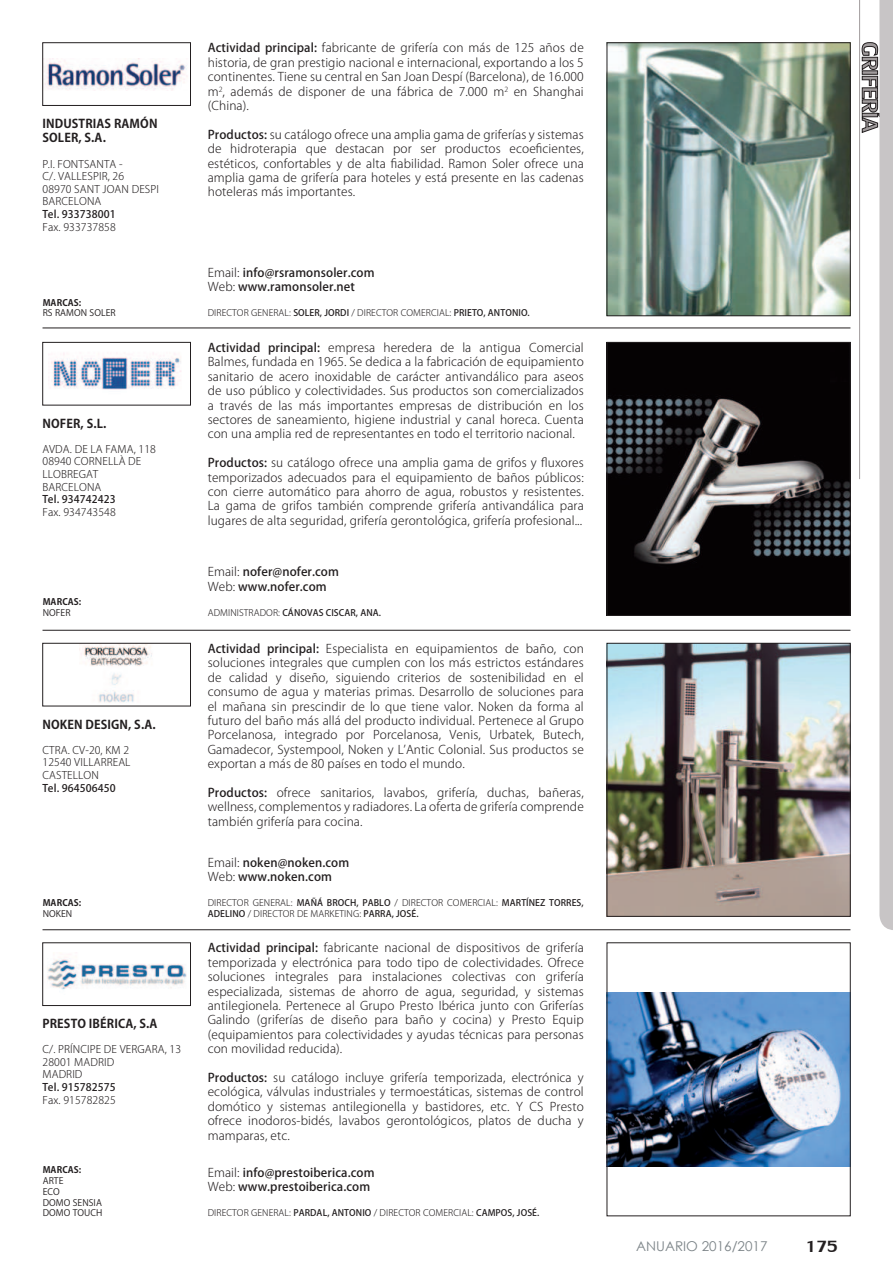
<style>
.page{position:relative;width:893px;height:1263px;background:#fff}
.page>*{position:absolute;margin:0;border:0;box-sizing:border-box;transform-origin:0 0}
.t1{font:24px "Lily UPC";color:#231f20}
.t2{font:13.5px "Century Gothic";color:#7b8387}
.t3{font:300 12px/14.4px "Koz Go Pro";letter-spacing:.01em;color:#231f20;text-align:justify}
.t4{font:500 12px/14.4px "Koz Go Pro";letter-spacing:.01em;color:#231f20}
.t5{font:700 12px/14.4px "Koz Go Pro";letter-spacing:.01em;color:#231f20}
.t6{font:300 10.5px/12.6px "Koz Go Pro";letter-spacing:.01em;color:#231f20}
.t7{font:500 10.5px "Koz Go Pro";letter-spacing:.01em;color:#231f20}
.t8{font:300 9px/10.5px "Koz Go Pro";letter-spacing:.01em;color:#231f20}
.t9{font:9px/10.8px "Koz Go Pro";letter-spacing:.01em;color:#231f20}
.t10{font:500 9px "Koz Go Pro";letter-spacing:.01em;color:#231f20}
.t11{font:700 9px "Koz Go Pro";letter-spacing:.01em;color:#231f20}
.s1{font-weight:500}
.s2{font-weight:300}
</style>
<div class="page">
<svg style="left:862px;top:0;width:31px;height:930px"></svg>
<hr style="left:859px;top:0;width:1px;height:479px;background:#a09b9c">
<hr style="left:43px;top:328px;width:807px;height:1px;background:#231f20">
<hr style="left:43px;top:630px;width:807px;height:1px;background:#231f20">
<hr style="left:43px;top:929px;width:807px;height:1px;background:#231f20">
<img style="left:609px;top:45px;width:239px;height:269px">
<div style="left:607px;top:43px;width:243px;height:273px;border:1px solid #231f20"></div>
<img style="left:45px;top:58px;width:142px;height:32px">
<div style="left:43px;top:43px;width:148px;height:63px;border:1px solid #231f20"></div>
<img style="left:609px;top:344px;width:239px;height:270px">
<div style="left:607px;top:342px;width:243px;height:274px;border:1px solid #231f20"></div>
<img style="left:51px;top:353px;width:130px;height:37px">
<div style="left:43px;top:342px;width:148px;height:63px;border:1px solid #231f20"></div>
<img style="left:609px;top:645px;width:239px;height:269px">
<div style="left:607px;top:643px;width:243px;height:273px;border:1px solid #231f20"></div>
<img style="left:81px;top:645px;width:71px;height:58px">
<div style="left:43px;top:643px;width:148px;height:63px;border:1px solid #231f20"></div>
<img style="left:609px;top:992px;width:239px;height:174px">
<img style="left:47px;top:959px;width:140px;height:31px">
<div style="left:43px;top:942px;width:148px;height:64px;border:1px solid #231f20"></div>
<p class="t5" style="left:43px;top:117px;width:117px">INDUSTRIAS RAMÓN<br>SOLER, S.A.</p>
<p class="t6" style="left:43px;top:157px;width:118px">P.I. FONTSANTA -<br>C/. VALLESPIR, 26<br>08970 SANT JOAN DESPI<br>BARCELONA</p>
<p class="t7" style="left:43px;top:207px;width:75px">Tel. 933738001</p>
<p class="t6" style="left:43px;top:220px;width:75px">Fax. 933737858</p>
<p class="t11" style="left:43px;top:296px;width:40px">MARCAS:</p>
<p class="t9" style="left:43px;top:308px;width:74px">RS RAMON SOLER</p>
<p class="t5" style="left:43px;top:417px;width:65px">NOFER, S.L.</p>
<p class="t6" style="left:43px;top:443px;width:115px">AVDA. DE LA FAMA, 118<br>08940 CORNELLÀ DE<br>LLOBREGAT<br>BARCELONA</p>
<p class="t7" style="left:43px;top:493px;width:75px">Tel. 934742423</p>
<p class="t6" style="left:43px;top:506px;width:75px">Fax. 934743548</p>
<p class="t11" style="left:43px;top:596px;width:40px">MARCAS:</p>
<p class="t9" style="left:43px;top:607px;width:29px">NOFER</p>
<p class="t5" style="left:43px;top:718px;width:115px">NOKEN DESIGN, S.A.</p>
<p class="t6" style="left:43px;top:744px;width:90px">CTRA. CV-20, KM 2<br>12540 VILLARREAL<br>CASTELLON</p>
<p class="t7" style="left:43px;top:781px;width:75px">Tel. 964506450</p>
<p class="t11" style="left:43px;top:897px;width:40px">MARCAS:</p>
<p class="t9" style="left:43px;top:908px;width:31px">NOKEN</p>
<p class="t5" style="left:43px;top:1017px;width:117px">PRESTO IBÉRICA, S.A</p>
<p class="t6" style="left:43px;top:1043px;width:140px">C/. PRÍNCIPE DE VERGARA, 13<br>28001 MADRID<br>MADRID</p>
<p class="t7" style="left:43px;top:1080px;width:75px">Tel. 915782575</p>
<p class="t6" style="left:43px;top:1093px;width:75px">Fax. 915782825</p>
<p class="t11" style="left:43px;top:1164px;width:40px">MARCAS:</p>
<p class="t9" style="left:43px;top:1175px;width:61px">ARTE<br>ECO<br>DOMO SENSIA<br>DOMO TOUCH</p>
<p class="t3" style="left:208px;top:41px;width:378px"><span class="s1">Actividad principal:</span> fabricante de grifería con más de 125 años de historia, de gran prestigio nacional e internacional, exportando a los 5 continentes. Tiene su central en San Joan Despí (Barcelona), de 16.000 m<sup>2</sup>, además de disponer de una fábrica de 7.000 m<sup>2</sup> en Shanghai (China).</p>
<p class="t3" style="left:208px;top:127px;width:378px"><span class="s1">Productos:</span> su catálogo ofrece una amplia gama de griferías y sistemas de hidroterapia que destacan por ser productos ecoe昀椀cientes, estéticos, confortables y de alta 昀椀abilidad. Ramon Soler ofrece una amplia gama de grifería para hoteles y está presente en las cadenas hoteleras más importantes.</p>
<p class="t4" style="left:208px;top:266px;width:168px"><span class="s2">Email:</span> info@rsramonsoler.com<br><span class="s2">Web:</span> www.ramonsoler.net</p>
<p class="t8" style="left:208px;top:307px;width:324px">DIRECTOR GENERAL: <span class="s1">SOLER, JORDI</span> / DIRECTOR COMERCIAL: <span class="s1">PRIETO, ANTONIO.</span></p>
<p class="t3" style="left:208px;top:340px;width:378px"><span class="s1">Actividad principal:</span> empresa heredera de la antigua Comercial Balmes, fundada en 1965. Se dedica a la fabricación de equipamiento sanitario de acero inoxidable de carácter antivandálico para aseos de uso público y colectividades. Sus productos son comercializados a través de las más importantes empresas de distribución en los sectores de saneamiento, higiene industrial y canal horeca. Cuenta con una amplia red de representantes en todo el territorio nacional.</p>
<p class="t3" style="left:208px;top:456px;width:378px"><span class="s1">Productos:</span> su catálogo ofrece una amplia gama de grifos y 昀氀uxores temporizados adecuados para el equipamiento de baños públicos: con cierre automático para ahorro de agua, robustos y resistentes.<br>La gama de grifos también comprende grifería antivandálica para lugares de alta seguridad, grifería gerontológica, grifería profesional...</p>
<p class="t4" style="left:208px;top:565px;width:133px"><span class="s2">Email:</span> nofer@nofer.com<br><span class="s2">Web:</span> www.nofer.com</p>
<p class="t10" style="left:208px;top:606px;width:175px"><span class="s2">ADMINISTRADOR:</span> CÁNOVAS CISCAR, ANA.</p>
<p class="t3" style="left:208px;top:641px;width:378px"><span class="s1">Actividad principal:</span> Especialista en equipamientos de baño, con soluciones integrales que cumplen con los más estrictos estándares de calidad y diseño, siguiendo criterios de sostenibilidad en el consumo de agua y materias primas. Desarrollo de soluciones para el mañana sin prescindir de lo que tiene valor. Noken da forma al futuro del baño más allá del producto individual. Pertenece al Grupo Porcelanosa, integrado por Porcelanosa, Venis, Urbatek, Butech, Gamadecor, Systempool, Noken y L’Antic Colonial. Sus productos se exportan a más de 80 países en todo el mundo.</p>
<p class="t3" style="left:208px;top:785px;width:378px"><span class="s1">Productos:</span> ofrece sanitarios, lavabos, grifería, duchas, bañeras, wellness, complementos y radiadores. La oferta de grifería comprende también grifería para cocina.</p>
<p class="t4" style="left:208px;top:856px;width:143px"><span class="s2">Email:</span> noken@noken.com<br><span class="s2">Web:</span> www.noken.com</p>
<p class="t8" style="left:208px;top:897px;width:378px">DIRECTOR GENERAL: <span class="s1">MAÑÁ BROCH, PABLO</span> / DIRECTOR COMERCIAL: <span class="s1">MARTÍNEZ TORRES,<br>ADELINO</span> / DIRECTOR DE MARKETING: <span class="s1">PARRA, JOSÉ.</span></p>
<p class="t3" style="left:208px;top:941px;width:378px"><span class="s1">Actividad principal:</span> fabricante nacional de dispositivos de grifería temporizada y electrónica para todo tipo de colectividades. Ofrece soluciones integrales para instalaciones colectivas con grifería especializada, sistemas de ahorro de agua, seguridad, y sistemas antilegionela. Pertenece al Grupo Presto Ibérica junto con Griferías Galindo (griferías de diseño para baño y cocina) y Presto Equip (equipamientos para colectividades y ayudas técnicas para personas con movilidad reducida).</p>
<p class="t3" style="left:208px;top:1070px;width:378px"><span class="s1">Productos:</span> su catálogo incluye grifería temporizada, electrónica y ecológica, válvulas industriales y termoestáticas, sistemas de control domótico y sistemas antilegionella y bastidores, etc. Y CS Presto ofrece inodoros-bidés, lavabos gerontológicos, platos de ducha y mamparas, etc.</p>
<p class="t4" style="left:208px;top:1166px;width:168px"><span class="s2">Email:</span> info@prestoiberica.com<br><span class="s2">Web:</span> www.prestoiberica.com</p>
<p class="t8" style="left:208px;top:1207px;width:333px">DIRECTOR GENERAL: <span class="s1">PARDAL, ANTONIO</span> / DIRECTOR COMERCIAL: <span class="s1">CAMPOS, JOSÉ.</span></p>
<p class="t2" style="left:636px;top:1241px;width:133px">ANUARIO 2016/2017</p>
<h1 class="t1" style="left:806px;top:1229px;width:34px">175</h1>
</div>
